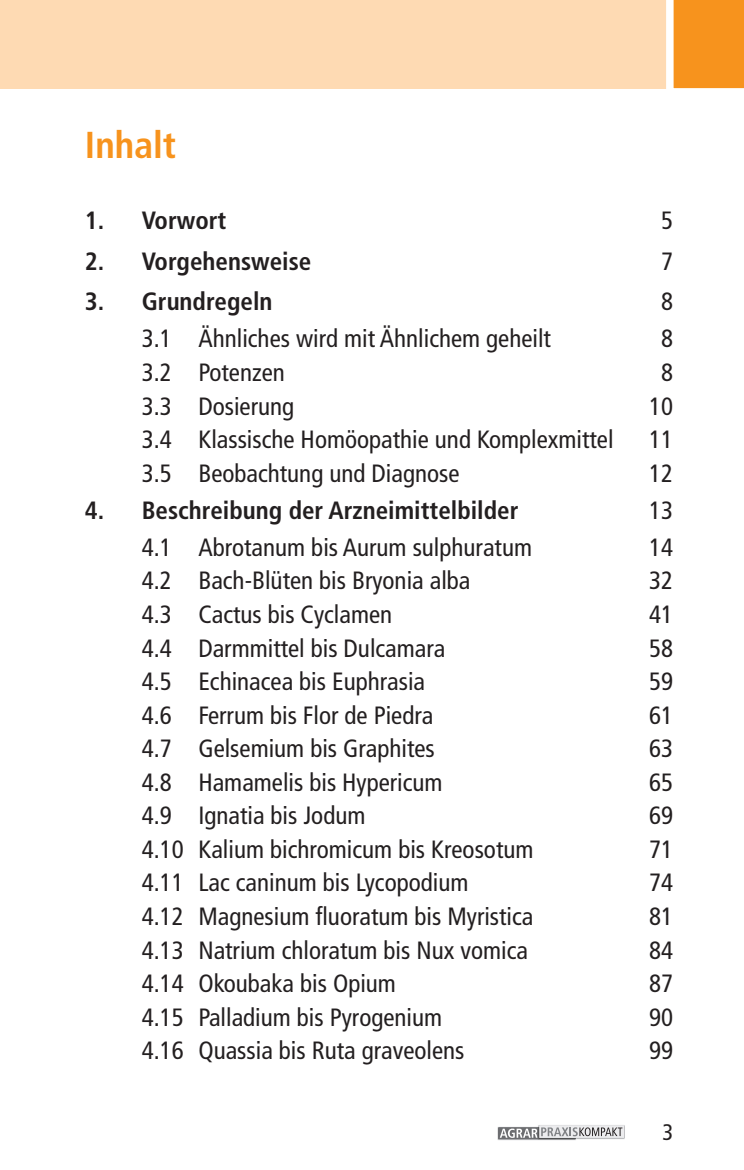
<style>
.page{position:relative;width:744px;height:1170px;background:#fff}
.page>*{position:absolute;margin:0;border:0;box-sizing:border-box;transform-origin:0 0}
.t1{font:700 condensed 37.5px "Frutiger LT Std";color:#f7931d}
.t2{font:condensed 25px "Frutiger LT Std";color:#231f20}
.t3{font:700 condensed 25px "Frutiger LT Std";color:#231f20}
.t4{font:condensed 22.5px "Frutiger LT Std";color:#231f20}
</style>
<div class="page">
<img style="left:497px;top:1127px;width:41px;height:13px">
<div style="left:498px;top:1127px;width:78px;height:12px;background:#6c6d70"></div>
<img style="left:576px;top:1125px;width:49px;height:15px">
<img style="left:538px;top:1139px;width:38px;height:1px">
<img style="left:538px;top:1138px;width:38px;height:1px">
<svg style="left:500px;top:1125px;width:124px;height:13px"></svg>
<div style="left:0;top:0;width:744px;height:88px;background:#fedab3"></div>
<svg style="left:662px;top:0;width:82px;height:89px;background:#f8a13b"></svg>
<h1 class="t1" style="left:85px;top:123px;width:93px">Inhalt</h1>
<p class="t3" style="left:85px;top:206px;width:143px">1. Vorwort</p>
<p class="t2" style="left:661px;top:206px;width:13px">5</p>
<p class="t3" style="left:85px;top:246px;width:228px">2. Vorgehensweise</p>
<p class="t2" style="left:661px;top:246px;width:13px">7</p>
<p class="t3" style="left:85px;top:287px;width:189px">3. Grundregeln</p>
<p class="t2" style="left:661px;top:287px;width:13px">8</p>
<p class="t2" style="left:142px;top:324px;width:411px">3.1 Ähnliches wird mit Ähnlichem geheilt</p>
<p class="t2" style="left:661px;top:324px;width:14px">8</p>
<p class="t2" style="left:142px;top:358px;width:145px">3.2 Potenzen</p>
<p class="t2" style="left:661px;top:358px;width:13px">8</p>
<p class="t2" style="left:142px;top:391px;width:154px">3.3 Dosierung</p>
<p class="t2" style="left:649px;top:391px;width:26px">10</p>
<p class="t2" style="left:142px;top:425px;width:473px">3.4 Klassische Homöopathie und Komplexmittel</p>
<p class="t2" style="left:649px;top:425px;width:25px">11</p>
<p class="t2" style="left:142px;top:458px;width:319px">3.5 Beobachtung und Diagnose</p>
<p class="t2" style="left:649px;top:458px;width:26px">12</p>
<p class="t3" style="left:85px;top:495px;width:435px">4. Beschreibung der Arzneimittel bilder</p>
<p class="t2" style="left:649px;top:495px;width:26px">13</p>
<p class="t2" style="left:142px;top:533px;width:392px">4.1 Abrotanum bis Aurum sulphuratum</p>
<p class="t2" style="left:649px;top:533px;width:25px">14</p>
<p class="t2" style="left:142px;top:566px;width:330px">4.2 Bach-Blüten bis Bryonia alba</p>
<p class="t2" style="left:649px;top:566px;width:26px">32</p>
<p class="t2" style="left:142px;top:600px;width:252px">4.3 Cactus bis Cyclamen</p>
<p class="t2" style="left:649px;top:600px;width:26px">41</p>
<p class="t2" style="left:142px;top:633px;width:305px">4.4 Darmmittel bis Dulcamara</p>
<p class="t2" style="left:649px;top:633px;width:26px">58</p>
<p class="t2" style="left:142px;top:667px;width:285px">4.5 Echinacea bis Euphrasia</p>
<p class="t2" style="left:649px;top:667px;width:26px">59</p>
<p class="t2" style="left:142px;top:700px;width:293px">4.6 Ferrum bis Flor de Piedra</p>
<p class="t2" style="left:649px;top:700px;width:26px">61</p>
<p class="t2" style="left:142px;top:734px;width:295px">4.7 Gelsemium bis Graphites</p>
<p class="t2" style="left:649px;top:734px;width:26px">63</p>
<p class="t2" style="left:142px;top:767px;width:302px">4.8 Hamamelis bis Hypericum</p>
<p class="t2" style="left:649px;top:767px;width:26px">65</p>
<p class="t2" style="left:142px;top:801px;width:225px">4.9 Ignatia bis Jodum</p>
<p class="t2" style="left:649px;top:801px;width:26px">69</p>
<p class="t2" style="left:142px;top:834px;width:393px">4.10 Kalium bichromicum bis Kreosotum</p>
<p class="t2" style="left:649px;top:834px;width:25px">71</p>
<p class="t2" style="left:142px;top:868px;width:328px">4.11 Lac caninum bis Lycopodium</p>
<p class="t2" style="left:649px;top:868px;width:26px">74</p>
<p class="t2" style="left:142px;top:902px;width:393px">4.12 Magnesium fluoratum bis Myristica</p>
<p class="t2" style="left:649px;top:902px;width:25px">81</p>
<p class="t2" style="left:142px;top:935px;width:388px">4.13 Natrium chloratum bis Nux vomica</p>
<p class="t2" style="left:649px;top:935px;width:25px">84</p>
<p class="t2" style="left:142px;top:969px;width:256px">4.14 Okoubaka bis Opium</p>
<p class="t2" style="left:649px;top:969px;width:26px">87</p>
<p class="t2" style="left:142px;top:1002px;width:302px">4.15 Palladium bis Pyrogenium</p>
<p class="t2" style="left:649px;top:1002px;width:26px">90</p>
<p class="t2" style="left:142px;top:1036px;width:324px">4.16 Quassia bis Ruta graveolens</p>
<p class="t2" style="left:649px;top:1036px;width:26px">99</p>
<p class="t4" style="left:662px;top:1119px;width:12px">3</p>
</div>
